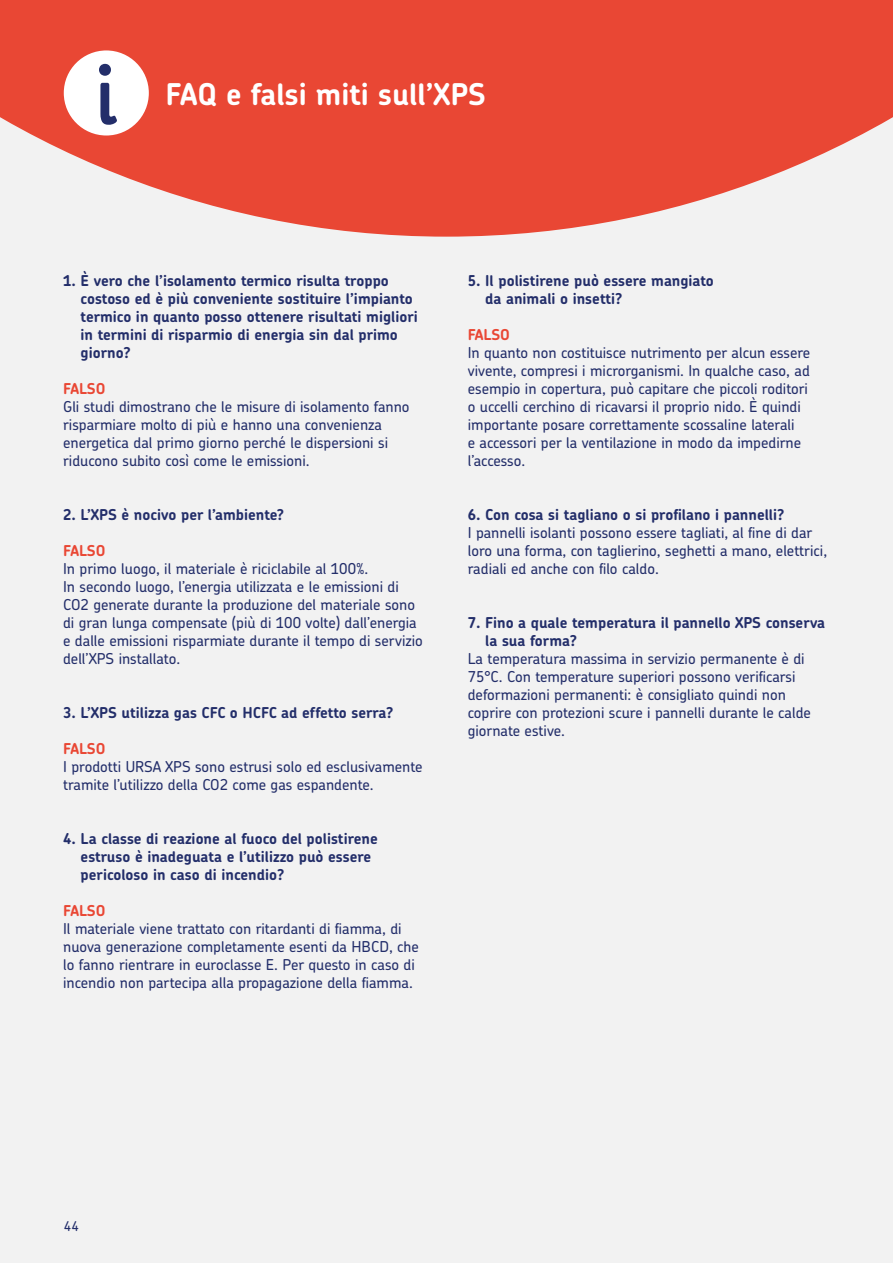
<style>
.page{position:relative;width:893px;height:1263px;background:#f2f2f2}
.page>*{position:absolute;margin:0;border:0;box-sizing:border-box;transform-origin:0 0}
.t1{font:75px "Capriola";color:#232e6a}
.t2{font:700 30px "Chevin Pro";color:#fff}
.t3{font:500 15px/18px "Chevin Std";color:#232e6a}
.t4{font:700 15px/18px "Chevin Pro";color:#232e6a}
.t5{font:700 15px "Chevin Pro";letter-spacing:-.005em;color:#e94734}
.t6{font:500 13.5px "Chevin Std";color:#232e6a}
</style>
<div class="page">
<svg style="left:0;top:0;width:893px;height:237px;fill:#e94734"></svg>
<div style="left:64px;top:50px;width:85px;height:85px;background:#fff;border-radius:50%"></div>
<h1 class="t1" style="left:94px;top:51px;width:26px">i</h1>
<h2 class="t2" style="left:166px;top:74px;width:322px">FAQ e falsi miti sull’XPS</h2>
<p class="t4" style="left:81px;top:271px;width:339px;text-indent:-17px">1. È vero che l’isolamento termico risulta troppo costoso ed è più conveniente sostituire l’impianto termico in quanto posso ottenere risultati migliori in termini di risparmio di energia sin dal primo giorno?</p>
<p class="t5" style="left:63px;top:378px;width:44px">FALSO</p>
<p class="t3" style="left:63px;top:397px;width:348px">Gli studi dimostrano che le misure di isolamento fanno risparmiare molto di più e hanno una convenienza energetica dal primo giorno perché le dispersioni si riducono subito così come le emissioni.</p>
<p class="t4" style="left:63px;top:505px;width:223px">2. L’XPS è nocivo per l’ambiente?</p>
<p class="t5" style="left:63px;top:540px;width:44px">FALSO</p>
<p class="t3" style="left:63px;top:559px;width:361px">In primo luogo, il materiale è riciclabile al 100%.<br>In secondo luogo, l’energia utilizzata e le emissioni di CO2 generate durante la produzione del materiale sono di gran lunga compensate (più di 100 volte) dall’energia e dalle emissioni risparmiate durante il tempo di servizio dell’XPS installato.</p>
<p class="t4" style="left:63px;top:703px;width:332px">3. L’XPS utilizza gas CFC o HCFC ad effetto serra?</p>
<p class="t5" style="left:63px;top:738px;width:44px">FALSO</p>
<p class="t3" style="left:63px;top:757px;width:361px">I prodotti URSA XPS sono estrusi solo ed esclusivamente tramite l’utilizzo della CO2 come gas espandente.</p>
<p class="t4" style="left:81px;top:829px;width:299px;text-indent:-17px">4. La classe di reazione al fuoco del polistirene estruso è inadeguata e l’utilizzo può essere pericoloso in caso di incendio?</p>
<p class="t5" style="left:63px;top:900px;width:44px">FALSO</p>
<p class="t3" style="left:63px;top:919px;width:357px">Il materiale viene trattato con ritardanti di fiamma, di nuova generazione completamente esenti da HBCD, che lo fanno rientrare in euroclasse E. Per questo in caso di incendio non partecipa alla propagazione della fiamma.</p>
<p class="t4" style="left:485px;top:271px;width:230px;text-indent:-17px">5. Il polistirene può essere mangiato da animali o insetti?</p>
<p class="t5" style="left:468px;top:324px;width:44px">FALSO</p>
<p class="t3" style="left:468px;top:343px;width:344px">In quanto non costituisce nutrimento per alcun essere vivente, compresi i microrganismi. In qualche caso, ad esempio in copertura, può capitare che piccoli roditori o uccelli cerchino di ricavarsi il proprio nido. È quindi importante posare correttamente scossaline laterali<br>e accessori per la ventilazione in modo da impedirne l’accesso.</p>
<p class="t4" style="left:468px;top:505px;width:318px">6. Con cosa si tagliano o si profilano i pannelli?</p>
<p class="t3" style="left:468px;top:523px;width:361px">I pannelli isolanti possono essere tagliati, al fine di dar loro una forma, con taglierino, seghetti a mano, elettrici, radiali ed anche con filo caldo.</p>
<p class="t4" style="left:485px;top:613px;width:342px;text-indent:-17px">7. Fino a quale temperatura il pannello XPS conserva la sua forma?</p>
<p class="t3" style="left:468px;top:649px;width:345px">La temperatura massima in servizio permanente è di 75°C. Con temperature superiori possono verificarsi deformazioni permanenti: è consigliato quindi non coprire con protezioni scure i pannelli durante le calde giornate estive.</p>
<p class="t6" style="left:64px;top:1217px;width:17px">44</p>
</div>
